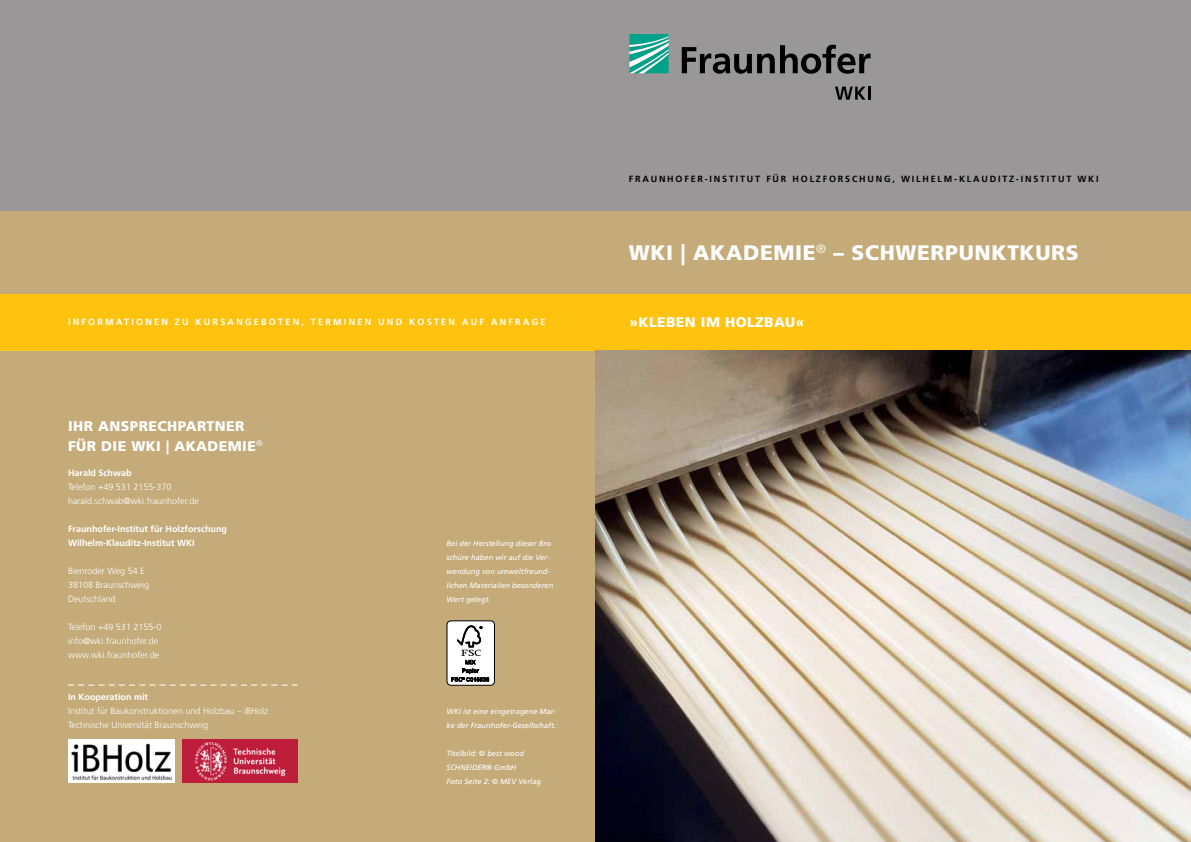
<style>
.page{position:relative;width:1191px;height:842px;background:#fff}
.page>*{position:absolute;margin:0;border:0;box-sizing:border-box;transform-origin:0 0}
.t1{font:900 21px "Frutiger LT Com";letter-spacing:.03em;color:#fff}
.t2{font:900 14px/20px "Frutiger LT Com";letter-spacing:.03em;color:#fff}
.t3{font:300 9px/14px "Frutiger LT Com";color:#fff}
.t4{font:700 9px "Frutiger LT Com";letter-spacing:.2em;color:#000}
.t5{font:700 9px/14px "Frutiger LT Com";color:#fff}
.t6{font:700 9px "Frutiger LT Com";letter-spacing:.25em;color:#fff}
.t7{font:italic 7.5px/14px "Frutiger LT Com";color:#fff}
</style>
<div class="page">
<div style="left:595px;top:210px;width:596px;height:140px;background:#c4ab79"></div>
<div style="left:0;top:0;width:595px;height:842px;background:#c4ab79"></div>
<div style="left:0;top:294px;width:1191px;height:56px;background:#ffc20e"></div>
<img style="left:595px;top:350px;width:596px;height:492px">
<div style="left:447px;top:621px;width:47px;height:64px;background:#fff;border-radius:4px"></div>
<div style="left:446px;top:620px;width:49px;height:66px;border:1px solid #000;border-radius:4px"></div>
<svg style="left:451px;top:625px;width:38px;height:57px"></svg>
<svg style="left:68px;top:685px;width:230px;height:1px"></svg>
<img style="left:68px;top:740px;width:107px;height:42px">
<img style="left:183px;top:740px;width:115px;height:42px">
<div style="left:595px;top:0;width:596px;height:210px;background:#999797"></div>
<div style="left:0;top:0;width:595px;height:210px;background:#999797"></div>
<svg style="left:629px;top:34px;width:39px;height:39px;background:#4dbaa9"></svg>
<svg style="left:682px;top:45px;width:188px;height:29px"></svg>
<svg style="left:835px;top:87px;width:35px;height:13px"></svg>
<p class="t4" style="left:629px;top:174px;width:133px">FRAUNRAUNHOFERFER-INSTSTITUTUT</p>
<p class="t4" style="left:766px;top:174px;width:334px">F ÜR HOLZFORSORSCHUNUNG, WI LHEELM-KLAU DITTZ-INSTITUTSTI TUT WKI</p>
<p class="t4" style="left:981px;top:174px;width:8px">U</p>
<h1 class="t1" style="left:629px;top:240px;width:449px">WKI | AKADEMIE<sup>®</sup> – SCHWERPUNKTKURS</h1>
<p class="t6" style="left:68px;top:317px;width:479px">INFORMATI ONEN ZU KURSANGEBOTEN, TERMI NEN UND KOSTEN AUF ANFRAGE</p>
<h2 class="t2" style="left:629px;top:312px;width:176px">»KLEBEN IM HOLZBAU«</h2>
<h2 class="t2" style="left:68px;top:416px;width:178px">IHR ANSPRECHPARTNER<br>FÜR DIE WKI | AKADEM</h2>
<h2 class="t2" style="left:242px;top:436px;width:22px">IE<sup>®</sup></h2>
<p class="t6" style="left:68px;top:468px;width:65px">HARALD SCHWAB</p>
<p class="t3" style="left:68px;top:480px;width:132px">Telefon +49 531 2155-370 harald.schwab@wki.fraunhofer.de</p>
<p class="t5" style="left:68px;top:522px;width:161px">FRAUNHOFER-INSTITUT FÜR HOLZFORSCHUNG<br>WILHELM-KLAUDITZ-INSTITUT WKI</p>
<p class="t3" style="left:68px;top:564px;width:83px">Bienroder Weg 54 E<br>38108 Braunschweig<br>Deutschland</p>
<p class="t3" style="left:68px;top:620px;width:95px">Telefon +49 531 2155-0 info@wki.fraunhofer.de www.wki.fraunhofer.de</p>
<p class="t5" style="left:68px;top:690px;width:82px">IN KOOPERATION MIT</p>
<p class="t3" style="left:68px;top:704px;width:202px">Institut für Baukonstruktionen und Holzbau – iBHolz<br>Technische Universität Braunschweig</p>
<p class="t7" style="left:446px;top:536px;width:108px">Bei der Herstellung dieser Bro&shy;schüre haben wir auf die Ver&shy;wendung von umweltfreund&shy;lichen Materialien besonderen<br>Wert gelegt.</p>
<p class="t7" style="left:446px;top:704px;width:111px">WKI ist eine eingetragene Mar&shy;ke der Fraunhofer-Gesellschaft.</p>
<p class="t7" style="left:446px;top:746px;width:96px">Titelbild: © best wood<br>SCHNEIDER® GmbH<br>Foto Seite 2: © MEV Verlag</p>
</div>
